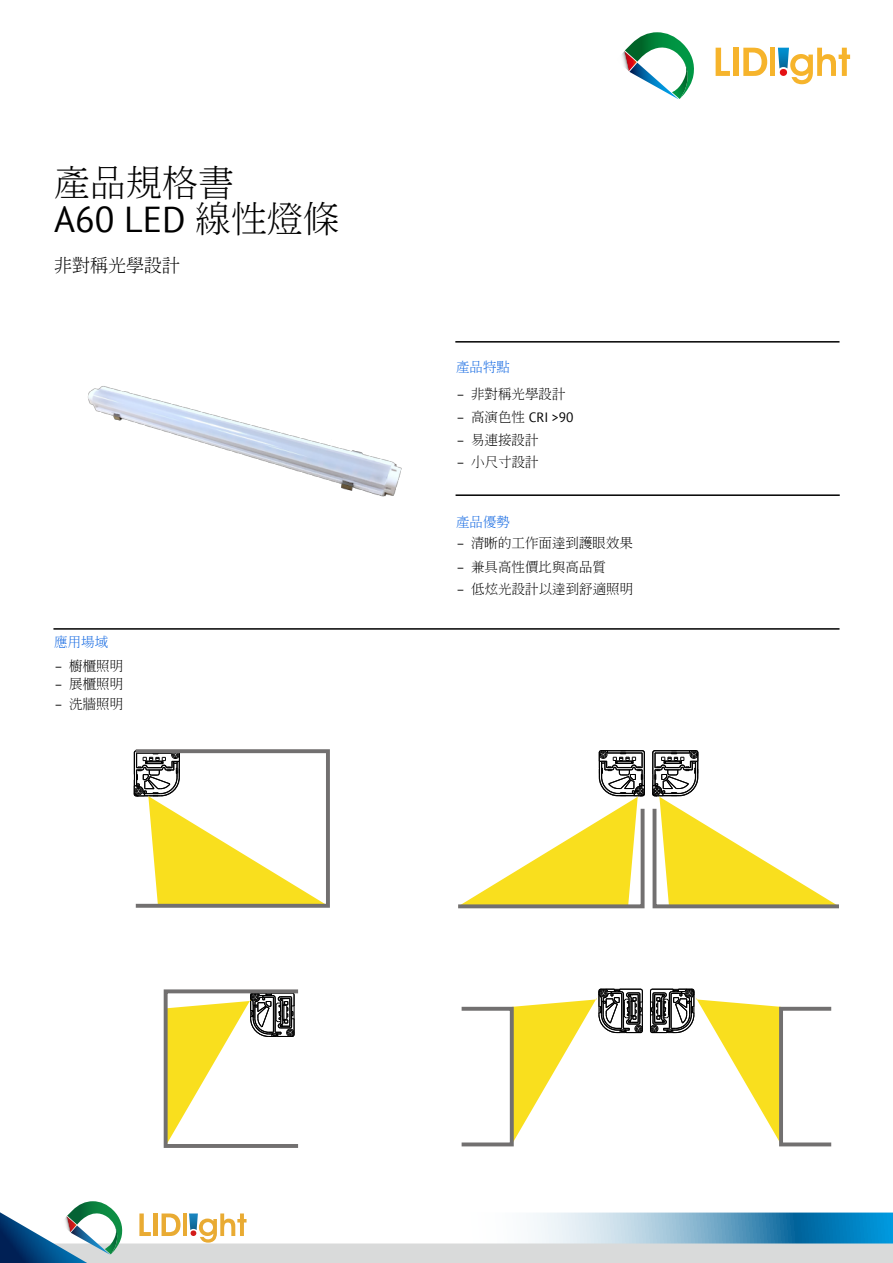
<style>
.page{position:relative;width:893px;height:1263px;background:#fff}
.page>*{position:absolute;margin:0;border:0;box-sizing:border-box;transform-origin:0 0}
.t1{font:36px "PT Sans";color:#000}
.t2{font:300 36px "Adobe Ming Std";color:#000}
.t3{font:300 18px "Adobe Ming Std";color:#000}
.t4{font:300 13.5px "Adobe Ming Std";color:#000}
.t5{font:300 13.5px "Adobe Ming Std";color:#1469e2}
.t6{font:13.5px "PT Sans";color:#000}
.s1{font-family:"Adobe Ming Std";font-weight:300}
.s2{font-family:"PT Sans";font-weight:400}
</style>
<div class="page">
<svg style="left:716px;top:48px;width:14px;height:28px"></svg>
<div style="left:733px;top:48px;width:6px;height:28px;background:#f6b42c"></div>
<div style="left:770px;top:48px;width:5px;height:28px;background:#f6b42c"></div>
<svg style="left:778px;top:48px;width:72px;height:36px"></svg>
<svg style="left:743px;top:48px;width:24px;height:28px"></svg>
<svg style="left:622px;top:32px;width:72px;height:67px"></svg>
<svg style="left:0;top:1201px;width:893px;height:62px"></svg>
<img style="left:88px;top:386px;width:314px;height:111px">
<hr style="left:54px;top:628px;width:785px;height:2px;background:#000">
<hr style="left:456px;top:341px;width:383px;height:2px;background:#000">
<hr style="left:456px;top:494px;width:383px;height:2px;background:#000">
<svg style="left:133px;top:752px;width:190px;height:151px"></svg>
<div style="left:134px;top:749px;width:196px;height:159px;border:4px solid #727070"></div>
<svg style="left:169px;top:994px;width:126px;height:146px"></svg>
<div style="left:164px;top:989px;width:136px;height:159px;border:4px solid #727070"></div>
<svg style="left:458px;top:750px;width:381px;height:159px"></svg>
<div style="left:779px;top:1007px;width:54px;height:139px;border:4px solid #727070"></div>
<svg style="left:512px;top:988px;width:269px;height:156px"></svg>
<div style="left:460px;top:1007px;width:54px;height:139px;border:4px solid #727070"></div>
<h1 class="t2" style="left:54px;top:163px;width:181px">產品規格書</h1>
<h1 class="t1" style="left:54px;top:196px;width:286px">A60 LED <span class="s1">線性燈條</span></h1>
<h2 class="t3" style="left:54px;top:256px;width:127px">非對稱光學設計</h2>
<p class="t5" style="left:54px;top:634px;width:55px">應用場域</p>
<p class="t4" style="left:54px;top:658px;width:70px"><span class="s2">–</span> 櫥櫃照明</p>
<p class="t4" style="left:54px;top:677px;width:70px"><span class="s2">–</span> 展櫃照明</p>
<p class="t4" style="left:54px;top:696px;width:70px"><span class="s2">–</span> 洗牆照明</p>
<p class="t5" style="left:456px;top:360px;width:55px">產品特點</p>
<p class="t4" style="left:456px;top:386px;width:111px"><span class="s2">–</span> 非對稱光學設計</p>
<p class="t6" style="left:456px;top:409px;width:119px">– <span class="s1">高演色性</span> CRI &gt;90</p>
<p class="t4" style="left:456px;top:432px;width:84px"><span class="s2">–</span> 易連接設計</p>
<p class="t4" style="left:456px;top:454px;width:84px"><span class="s2">–</span> 小尺寸設計</p>
<p class="t5" style="left:456px;top:514px;width:55px">產品優勢</p>
<p class="t4" style="left:456px;top:536px;width:178px"><span class="s2">–</span> 清晰的工作面達到護眼效果</p>
<p class="t4" style="left:456px;top:559px;width:151px"><span class="s2">–</span> 兼具高性價比與高品質</p>
<p class="t4" style="left:456px;top:582px;width:178px"><span class="s2">–</span> 低炫光設計以達到舒適照明</p>
</div>
